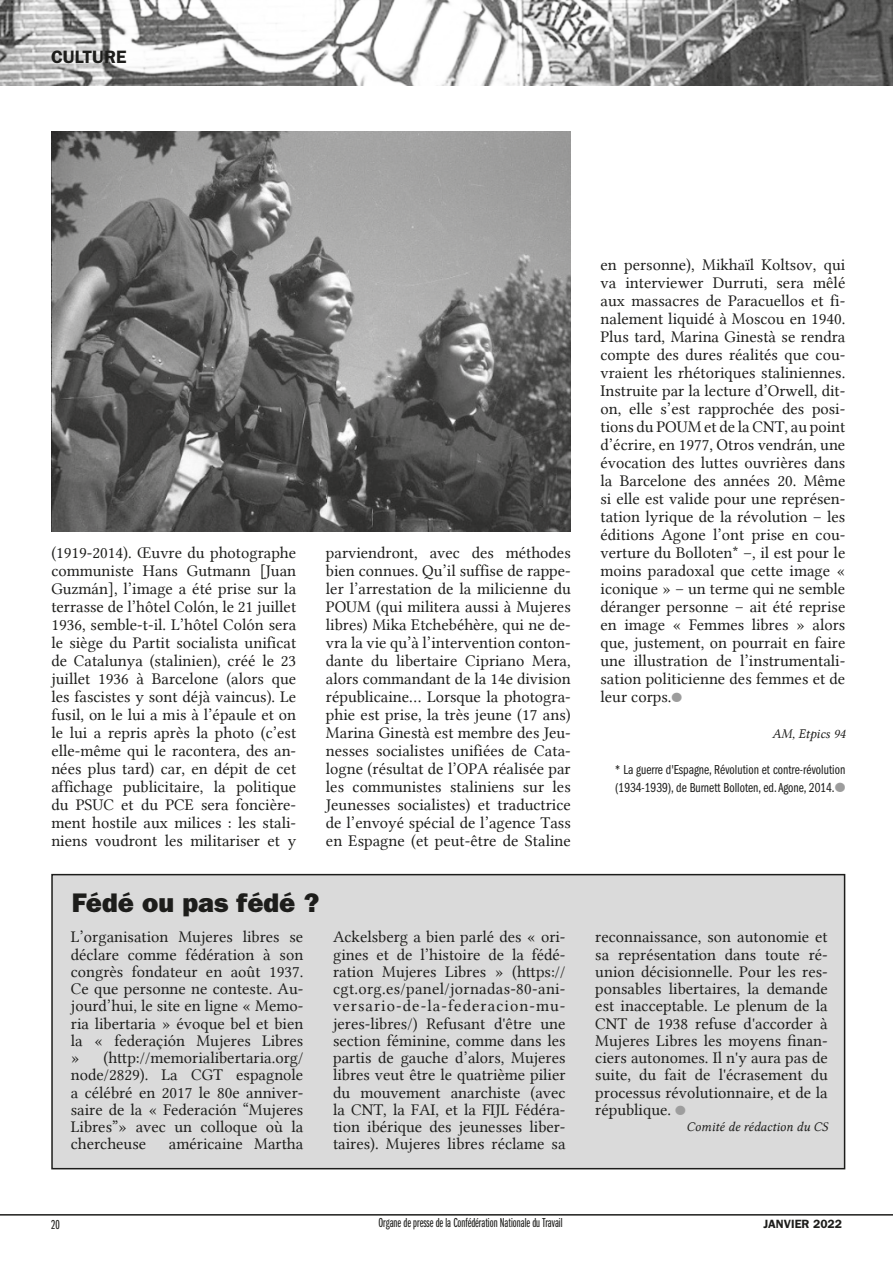
<style>
.page{position:relative;width:893px;height:1263px;background:#fff}
.page>*{position:absolute;margin:0;border:0;box-sizing:border-box;transform-origin:0 0}
.Normal_e{font:27px "ITC Franklin Gothic Std Hvy";color:#1d1d1b}
.Normal_e-2{font:600 18px "ITC Franklin Gothic Std";color:#1d1d1b}
.Normal_e-3{font:16.5px/18px "Lin Libertine";color:#1d1d1b;text-align:justify}
.Normal_e-4{font:13.5px/18px "ITC Franklin Gothic Std Bk Cp";color:#1d1d1b}
.t1{font:13.5px "ITC Franklin Gothic Std Bk X Cp";color:#1d1d1b}
.Normal_e-5{font:13.5px "Lin Libertine I";color:#1d1d1b}
.t2{font:600 12px "ITC Franklin Gothic Std";color:#1d1d1b}
.s1{color:#9d9d9d}
</style>
<div class="page">
<div style="left:52px;top:875px;width:793px;height:294px;background:#dadada"></div>
<div style="left:51px;top:874px;width:794px;height:295px;border:2px solid #1d1d1b"></div>
<hr style="left:0;top:1214px;width:893px;height:1px;background:#1d1d1b">
<img style="left:51px;top:132px;width:520px;height:399px">
<img style="left:0;top:0;width:893px;height:85px">
<p class="Normal_e-2" style="left:51px;top:47px;width:77px">CULTURE</p>
<p class="Normal_e-3" style="left:51px;top:544px;width:246px">(1919-2014). Œuvre du photographe communiste Hans Gutmann [Juan Guzmán], l’image a été prise sur la terrasse de l’hôtel Colón, le 21 juillet 1936, semble-t-il. L’hôtel Colón sera le siège du Partit socialista unificat de Catalunya (stalinien), créé le 23 juillet 1936 à Barcelone (alors que les fascistes y sont déjà vaincus). Le fusil, on le lui a mis à l’épaule et on le lui a repris après la photo (c’est elle-même qui le racontera, des an&shy;nées plus tard) car, en dépit de cet affichage publicitaire, la politique du PSUC et du PCE sera foncière&shy;ment hostile aux milices : les stali&shy;niens voudront les militariser et y</p>
<p class="Normal_e-3" style="left:326px;top:544px;width:246px">parviendront, avec des méthodes bien connues. Qu’il suffise de rappe&shy;ler l’arrestation de la milicienne du POUM (qui militera aussi à Mujeres libres) Mika Etchebéhère, qui ne de&shy;vra la vie qu’à l’intervention conton&shy;dante du libertaire Cipriano Mera, alors commandant de la 14e division républicaine… Lorsque la photogra&shy;phie est prise, la très jeune (17 ans)<br>Marina Ginestà est membre des Jeu&shy;nesses socialistes unifiées de Cata&shy;logne (résultat de l’OPA réalisée par les communistes staliniens sur les Jeunesses socialistes) et traductrice de l’envoyé spécial de l’agence Tass en Espagne (et peut-être de Staline</p>
<p class="Normal_e" style="left:72px;top:886px;width:249px">Fédé ou pas fédé ?</p>
<p class="Normal_e-3" style="left:600px;top:256px;width:246px">en personne), Mikhaïl Koltsov, qui va interviewer Durruti, sera mêlé aux massacres de Paracuellos et fi&shy;nalement liquidé à Moscou en 1940.<br>Plus tard, Marina Ginestà se rendra compte des dures réalités que cou&shy;vraient les rhétoriques staliniennes.<br>Instruite par la lecture d’Orwell, dit&shy;on, elle s’est rapprochée des posi&shy;tions du POUM et de la CNT, au point d’écrire, en 1977, Otros vendrán, une évocation des luttes ouvrières dans la Barcelone des années 20. Même si elle est valide pour une représen&shy;tation lyrique de la révolution – les éditions Agone l’ont prise en cou&shy;verture du Bolloten* –, il est pour le moins paradoxal que cette image « iconique » – un terme qui ne semble déranger personne – ait été reprise en image « Femmes libres » alors que, justement, on pourrait en faire une illustration de l’instrumentali&shy;sation politicienne des femmes et de leur corps.<span class="s1">●</span></p>
<p class="Normal_e-5" style="left:772px;top:726px;width:75px">AM, Etpics 94</p>
<p class="Normal_e-4" style="left:615px;top:761px;width:232px">* La guerre d'Espagne, Révolution et contre-révolution (1934-1939), de Burnett Bolloten, ed. Agone, 2014.<span class="s1">●</span></p>
<p class="Normal_e-3" style="left:71px;top:928px;width:234px;line-height:17.2px">L’organisation Mujeres libres se déclare comme fédération à son congrès fondateur en août 1937.<br>Ce que personne ne conteste. Au&shy;jourd’hui, le site en ligne « Memo&shy;ria libertaria » évoque bel et bien la « federaçión Mujeres Libres » (http://memorialibertaria.org/ node/2829). La CGT espagnole a célébré en 2017 le 80e anniver&shy;saire de la « Federación “Mujeres Libres”» avec un colloque où la chercheuse</p>
<p class="Normal_e-3" style="left:169px;top:1135px;width:136px">américaine Martha</p>
<p class="Normal_e-3" style="left:333px;top:928px;width:234px;line-height:17.2px">Ackelsberg a bien parlé des « ori&shy;gines et de l’histoire de la fédé&shy;ration Mujeres Libres » (https:// cgt.org.es/panel/jornadas-80-ani&shy;versario-de-la-federacion-mu&shy;jeres-libres/) Refusant d'être une section féminine, comme dans les partis de gauche d’alors, Mujeres libres veut être le quatrième pilier du mouvement anarchiste (avec la CNT, la FAI, et la FIJL Fédéra&shy;tion ibérique des jeunesses liber&shy;taires). Mujeres libres réclame sa</p>
<p class="Normal_e-3" style="left:595px;top:928px;width:234px;line-height:17.2px">reconnaissance, son autonomie et sa représentation dans toute ré&shy;union décisionnelle. Pour les res&shy;ponsables libertaires, la demande est inacceptable. Le plenum de la CNT de 1938 refuse d'accorder à Mujeres Libres les moyens finan&shy;ciers autonomes. Il n'y aura pas de suite, du fait de l'écrasement du processus révolutionnaire, et de la république. <span class="s1">●</span></p>
<p class="Normal_e-5" style="left:686px;top:1119px;width:143px">Comité de rédaction du CS</p>
<p class="t1" style="left:51px;top:1217px;width:10px">20</p>
<p class="t1" style="left:378px;top:1216px;width:186px">Organe de presse de la Confédération Nationale du Travail</p>
<p class="t2" style="left:763px;top:1216px;width:80px">JANVIER 2022</p>
</div>
